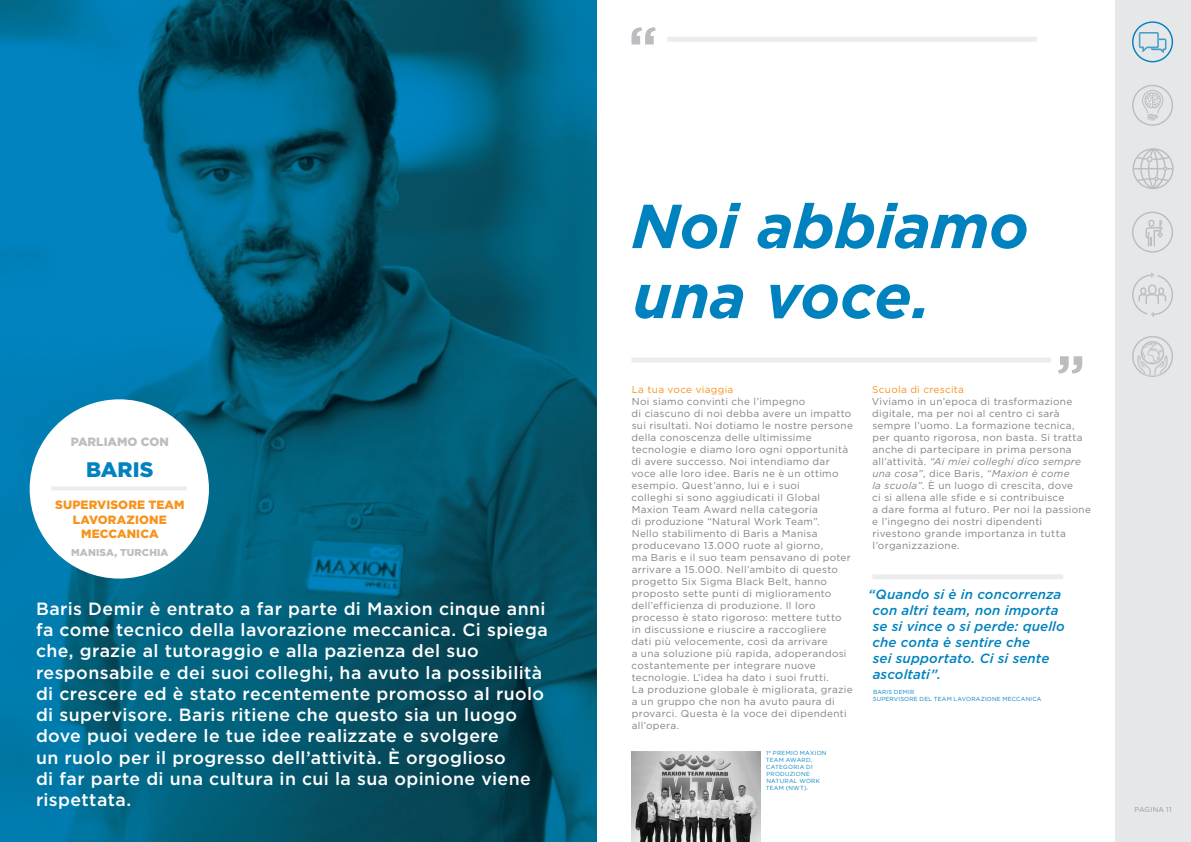
<style>
.page{position:relative;width:1191px;height:842px;background:#fff}
.page>*{position:absolute;margin:0;border:0;box-sizing:border-box;transform-origin:0 0}
.t1{font:italic 700 62px/70px "Gotham";letter-spacing:-.01em;color:#0082bf}
.t2{font:900 21px "Gotham";letter-spacing:.005em;color:#0082bf}
.t3{font:500 17.7px/21.2px "Gotham";letter-spacing:.02em;color:#fff}
.t4{font:italic 500 13.4px/16px "Gotham";letter-spacing:.01em;color:#0082bf}
.t5{font:900 12px/14.4px "Gotham";letter-spacing:.01em;color:#f7931d;text-align:center}
.t6{font:900 12px "Gotham";color:#bcbdc0}
.t7{font:10px/12px "Gotham";letter-spacing:.03em;color:#808285}
.t8{font:10px "Gotham";letter-spacing:.03em;color:#f7931d}
.t9{font:900 10px "Gotham";letter-spacing:.01em;color:#bcbdc0}
.t10{font:7px "Gotham";letter-spacing:.035em;color:#939598}
.t11{font:5.8px/7px "Gotham";letter-spacing:.045em;color:#0082bf}
.t12{font:5.8px/7px "Gotham";letter-spacing:.03em;color:#0082bf}
.s1{font-style:italic}
</style>
<div class="page">
<img style="left:0;top:0;width:596px;height:842px">
<img style="left:631px;top:751px;width:129px;height:91px">
<div style="left:1115px;top:0;width:76px;height:842px;background:#e6e7e9"></div>
<svg style="left:631px;top:27px;width:24px;height:17px"></svg>
<svg style="left:1058px;top:356px;width:24px;height:17px"></svg>
<div style="left:631px;top:358px;width:420px;height:5px;background:#ececee"></div>
<div style="left:667px;top:37px;width:369px;height:5px;background:#ececee"></div>
<div style="left:30px;top:399px;width:179px;height:180px;background:#fff;border-radius:50%"></div>
<hr style="left:51px;top:486px;width:136px;height:4px;background:#ececee">
<svg style="left:1132px;top:21px;width:41px;height:41px"></svg>
<svg style="left:1132px;top:85px;width:41px;height:41px"></svg>
<svg style="left:1132px;top:148px;width:41px;height:41px"></svg>
<svg style="left:1132px;top:212px;width:41px;height:41px"></svg>
<svg style="left:1132px;top:272px;width:41px;height:45px"></svg>
<svg style="left:1132px;top:336px;width:41px;height:41px"></svg>
<div style="left:872px;top:574px;width:191px;height:5px;background:#ececee"></div>
<p class="t6" style="left:71px;top:433px;width:99px">PARLIAMO CON</p>
<h2 class="t2" style="left:86px;top:455px;width:69px">BARIS</h2>
<p class="t5" style="left:55px;top:498px;width:131px">SUPERVISORE TEAM<br>LAVORAZIONE<br>MECCANICA</p>
<p class="t9" style="left:71px;top:546px;width:99px">MANISA, TURCHIA</p>
<p class="t3" style="left:36px;top:598px;width:513px">Baris Demir è entrato a far parte di Maxion cinque anni fa come tecnico della lavorazione meccanica. Ci spiega che, grazie al tutoraggio e alla pazienza del suo responsabile e dei suoi colleghi, ha avuto la possibilità di crescere ed è stato recentemente promosso al ruolo di supervisore. Baris ritiene che questo sia un luogo dove puoi vedere le tue idee realizzate e svolgere<br>un ruolo per il progresso dell’attività. È orgoglioso<br>di far parte di una cultura in cui la sua opinione viene rispettata.</p>
<h1 class="t1" style="left:631px;top:191px;width:399px">Noi abbiamo una voce.</h1>
<p class="t8" style="left:631px;top:383px;width:103px">La tua voce viaggia</p>
<p class="t7" style="left:631px;top:395px;width:223px">Noi siamo convinti che l’impegno<br>di ciascuno di noi debba avere un impatto sui risultati. Noi dotiamo le nostre persone della conoscenza delle ultimissime tecnologie e diamo loro ogni opportunità di avere successo. Noi intendiamo dar voce alle loro idee. Baris ne è un ottimo esempio. Quest’anno, lui e i suoi<br>colleghi si sono aggiudicati il Global Maxion Team Award nella categoria<br>di produzione “Natural Work Team”.<br>Nello stabilimento di Baris a Manisa producevano 13.000 ruote al giorno,<br>ma Baris e il suo team pensavano di poter arrivare a 15.000. Nell’ambito di questo progetto Six Sigma Black Belt, hanno proposto sette punti di miglioramento dell’efficienza di produzione. Il loro processo è stato rigoroso: mettere tutto<br>in discussione e riuscire a raccogliere<br>dati più velocemente, così da arrivare<br>a una soluzione più rapida, adoperandosi costantemente per integrare nuove tecnologie. L’idea ha dato i suoi frutti.<br>La produzione globale è migliorata, grazie a un gruppo che non ha avuto paura di provarci. Questa è la voce dei dipendenti all’opera.</p>
<p class="t11" style="left:765px;top:750px;width:62px">1° PREMIO MAXION<br>TEAM AWARD,<br>CATEGORIA DI<br>PRODUZIONE<br>NATURAL WORK<br>TEAM (NWT).</p>
<p class="t8" style="left:872px;top:383px;width:93px">Scuola di crescita</p>
<p class="t7" style="left:871px;top:395px;width:221px">Viviamo in un’epoca di trasformazione digitale, ma per noi al centro ci sarà sempre l’uomo. La formazione tecnica, per quanto rigorosa, non basta. Si tratta anche di partecipare in prima persona all’attività. <span class="s1">“Ai miei colleghi dico sempre una cosa”</span>, dice Baris, <span class="s1">“Maxion è come<br>la scuola”</span>. È un luogo di crescita, dove<br>ci si allena alle sfide e si contribuisce<br>a dare forma al futuro. Per noi la passione e l’ingegno dei nostri dipendenti rivestono grande importanza in tutta l’organizzazione.</p>
<h3 class="t4" style="left:872px;top:586px;width:194px;text-indent:-4px">“Quando si è in concorrenza con altri team, non importa se si vince o si perde: quello che conta è sentire che<br>sei supportato. Ci si sente ascoltati”.</h3>
<p class="t12" style="left:873px;top:688px;width:170px">BARIS DEMIR<br>SUPERVISORE DEL TEAM LAVORAZIONE MECCANICA</p>
<p class="t10" style="left:1134px;top:805px;width:38px">PAGINA 11</p>
</div>
